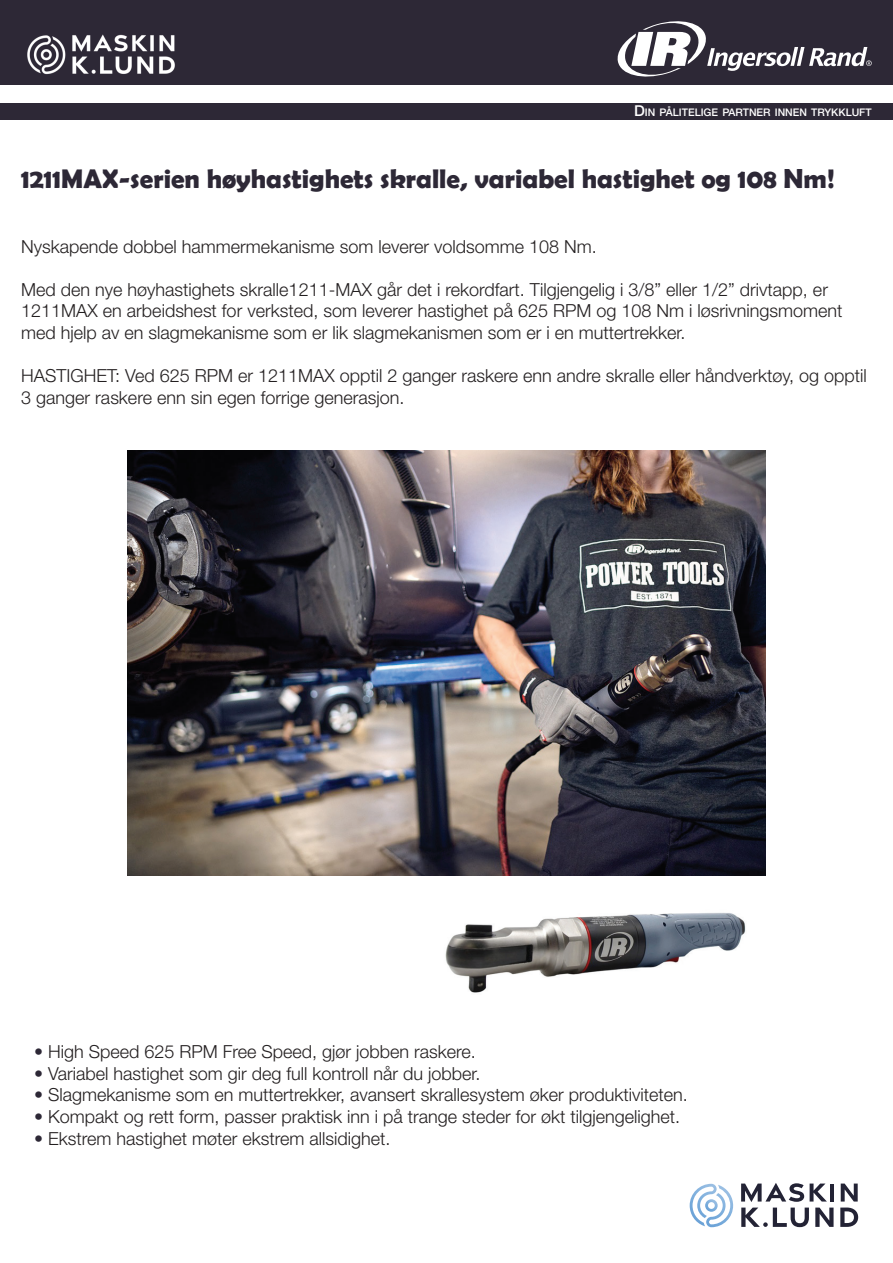
<style>
.page{position:relative;width:893px;height:1263px;background:#fff}
.page>*{position:absolute;margin:0;border:0;box-sizing:border-box;transform-origin:0 0}
.t1{font:700 27px "Berlin Sans FB Demi";color:#2d2836}
.t2{font:300 18px/21.6px "Helvetica Neue LT Pro";color:#231f20}
.t3{font:500 10.5px "Helvetica Neue LT Pro";color:#fff}
.s1{font-size:15px}
.s2{font-weight:700;color:#2d2836}
.s3{color:#2d2836}
</style>
<div class="page">
<div style="left:0;top:0;width:893px;height:85px;background:#2d2836"></div>
<div style="left:0;top:102px;width:893px;height:17px;background:#2d2836"></div>
<svg style="left:618px;top:21px;width:254px;height:56px"></svg>
<img style="left:27px;top:34px;width:148px;height:41px">
<hr style="left:830px;top:1183px;width:4px;height:18px;background:#232335">
<svg style="left:841px;top:1183px;width:17px;height:18px"></svg>
<svg style="left:840px;top:1207px;width:18px;height:20px"></svg>
<svg style="left:741px;top:1183px;width:92px;height:44px"></svg>
<svg style="left:690px;top:1184px;width:43px;height:43px"></svg>
<img style="left:128px;top:450px;width:637px;height:425px">
<img style="left:445px;top:912px;width:301px;height:81px">
<p class="t3" style="left:634px;top:106px;width:239px"><span class="s1">D</span>IN PÅLITELIGE PARTNER INNEN TRYKKLUFT</p>
<h1 class="t1" style="left:21px;top:163px;width:815px">1211MAX-serien høyhastighets skralle, variabel hastighet og 108 Nm!</h1>
<p class="t2" style="left:21px;top:235px;width:577px">Nyskapende dobbel hammermekanisme som leverer voldsomme 108 Nm.</p>
<p class="t2" style="left:21px;top:278px;width:823px">Med den nye høyhastighets skralle1211-MAX går det i rekordfart. Tilgjengelig i 3/8” eller 1/2” drivtapp, er<br>1211MAX en arbeidshest for verksted, som leverer hastighet på 625 RPM og 108 Nm i løsrivningsmoment med hjelp av en slagmekanisme som er lik slagmekanismen som er i en muttertrekker.</p>
<p class="t2" style="left:21px;top:365px;width:847px">HASTIGHET: Ved 625 RPM er 1211MAX opptil 2 ganger raskere enn andre skralle eller håndverktøy, og opptil<br>3 ganger raskere enn sin egen forrige generasjon.</p>
<p class="t2" style="left:34px;top:1041px;width:443px"><span class="s2">•</span> High Speed 625 RPM Free Speed, gjør jobben raskere.</p>
<p class="t2" style="left:34px;top:1062px;width:448px"><span class="s3">•</span> Variabel hastighet som gir deg full kontroll når du jobber.</p>
<p class="t2" style="left:34px;top:1084px;width:655px"><span class="s3">•</span> Slagmekanisme som en muttertrekker, avansert skrallesystem øker produktiviteten.</p>
<p class="t2" style="left:34px;top:1105px;width:648px"><span class="s3">•</span> Kompakt og rett form, passer praktisk inn i på trange steder for økt tilgjengelighet.</p>
<p class="t2" style="left:34px;top:1127px;width:358px"><span class="s3">•</span> Ekstrem hastighet møter ekstrem allsidighet.</p>
</div>
